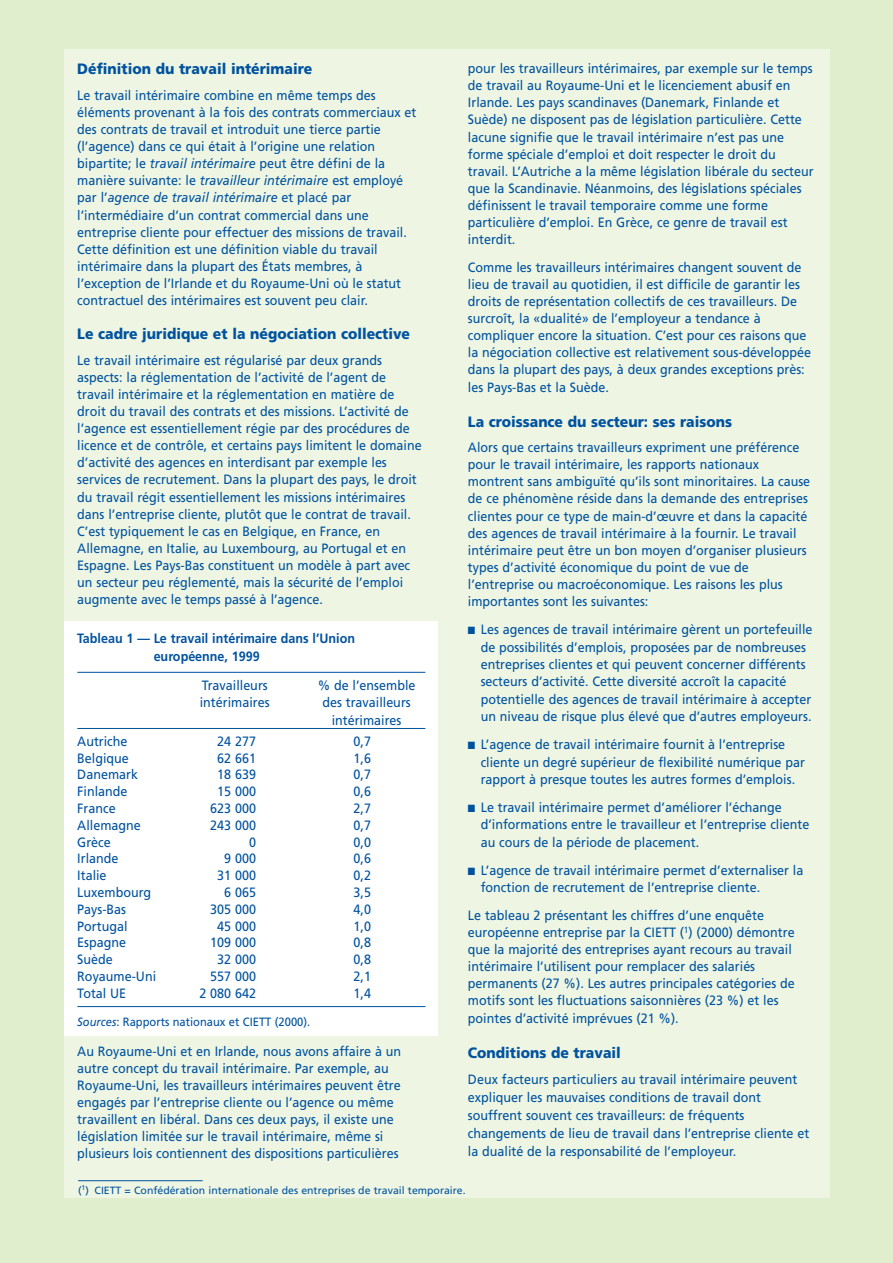
<style>
.page{position:relative;width:893px;height:1263px;background:#fff}
.page>*{position:absolute;margin:0;border:0;box-sizing:border-box;transform-origin:0 0}
.t1{font:900 15px "Frutiger";color:#00529f;scale:.93 1}
.t2{font:13.5px/17.1px "Frutiger";color:#00529f;scale:.93 1}
.t3{font:700 13.5px/18px "Frutiger";color:#00529f;scale:.93 1}
.t4{font:12px "Frutiger";color:#00529f;scale:.93 1}
.t5{font:10.5px "Frutiger";color:#00529f}
.s1{font-style:italic}
</style>
<div class="page">
<div style="left:0;top:0;width:892px;height:1263px;background:#e0eecd"></div>
<div style="left:64px;top:50px;width:765px;height:1148px;background:#eef6e3"></div>
<div style="left:64px;top:621px;width:373px;height:415px;background:#fff"></div>
<hr style="left:77px;top:672px;width:348px;height:1px;background:#00529f">
<hr style="left:77px;top:728px;width:348px;height:1px;background:#00529f">
<hr style="left:77px;top:1006px;width:348px;height:1px;background:#00529f">
<hr style="left:78px;top:1180px;width:125px;height:1px;background:#00529f">
<p class="t1" style="left:77px;top:63px;width:254px">Définition du travail intérimaire</p>
<p class="t2" style="left:77px;top:88px;width:366px">Le travail intérimaire combine en même temps des éléments provenant à la fois des contrats commerciaux et des contrats de travail et introduit une tierce partie (l’agence) dans ce qui était à l’origine une relation bipartite; le <span class="s1">travail intérimaire</span> peut être défini de la manière suivante: le <span class="s1">travailleur intérimaire</span> est employé par l’<span class="s1">agence de travail intérimaire</span> et placé par l’intermédiaire d’un contrat commercial dans une entreprise cliente pour effectuer des missions de travail.<br>Cette définition est une définition viable du travail intérimaire dans la plupart des États membres, à l’exception de l’Irlande et du Royaume-Uni où le statut contractuel des intérimaires est souvent peu clair.</p>
<p class="t1" style="left:77px;top:328px;width:359px">Le cadre juridique et la négociation collective</p>
<p class="t2" style="left:77px;top:353px;width:372px">Le travail intérimaire est régularisé par deux grands aspects: la réglementation de l’activité de l’agent de travail intérimaire et la réglementation en matière de droit du travail des contrats et des missions. L’activité de l’agence est essentiellement régie par des procédures de licence et de contrôle, et certains pays limitent le domaine d’activité des agences en interdisant par exemple les services de recrutement. Dans la plupart des pays, le droit du travail régit essentiellement les missions intérimaires dans l’entreprise cliente, plutôt que le contrat de travail.<br>C’est typiquement le cas en Belgique, en France, en Allemagne, en Italie, au Luxembourg, au Portugal et en Espagne. Les Pays-Bas constituent un modèle à part avec un secteur peu réglementé, mais la sécurité de l’emploi augmente avec le temps passé à l’agence.</p>
<p class="t3" style="left:154px;top:631px;width:218px;text-indent:-76px">Tableau 1 — Le travail intérimaire dans l’Union européenne, 1999</p>
<p class="t2" style="left:202px;top:677px;width:73px">Travailleurs</p>
<p class="t2" style="left:318px;top:677px;width:107px">% de l’ensemble</p>
<p class="t2" style="left:200px;top:695px;width:77px">intérimaires</p>
<p class="t2" style="left:322px;top:695px;width:96px;line-height:17.5px;text-align:center">des travailleurs intérimaires</p>
<p class="t2" style="left:77px;top:734px;width:55px">Autriche</p>
<p class="t2" style="left:217px;top:734px;width:43px">24 277</p>
<p class="t2" style="left:353px;top:734px;width:20px">0,7</p>
<p class="t2" style="left:77px;top:750px;width:57px">Belgique</p>
<p class="t2" style="left:217px;top:750px;width:43px">62 661</p>
<p class="t2" style="left:353px;top:750px;width:20px">1,6</p>
<p class="t2" style="left:77px;top:767px;width:67px">Danemark</p>
<p class="t2" style="left:217px;top:767px;width:43px">18 639</p>
<p class="t2" style="left:353px;top:767px;width:20px">0,7</p>
<p class="t2" style="left:77px;top:784px;width:56px">Finlande</p>
<p class="t2" style="left:217px;top:784px;width:43px">15 000</p>
<p class="t2" style="left:353px;top:784px;width:20px">0,6</p>
<p class="t2" style="left:77px;top:801px;width:43px">France</p>
<p class="t2" style="left:210px;top:801px;width:51px">623 000</p>
<p class="t2" style="left:353px;top:801px;width:20px">2,7</p>
<p class="t2" style="left:77px;top:818px;width:70px">Allemagne</p>
<p class="t2" style="left:210px;top:818px;width:51px">243 000</p>
<p class="t2" style="left:353px;top:818px;width:20px">0,7</p>
<p class="t2" style="left:77px;top:834px;width:37px">Grèce</p>
<p class="t2" style="left:249px;top:834px;width:9px">0</p>
<p class="t2" style="left:353px;top:834px;width:20px">0,0</p>
<p class="t2" style="left:77px;top:851px;width:46px">Irlande</p>
<p class="t2" style="left:224px;top:851px;width:36px">9 000</p>
<p class="t2" style="left:353px;top:851px;width:20px">0,6</p>
<p class="t2" style="left:77px;top:868px;width:33px">Italie</p>
<p class="t2" style="left:217px;top:868px;width:43px">31 000</p>
<p class="t2" style="left:353px;top:868px;width:20px">0,2</p>
<p class="t2" style="left:77px;top:885px;width:81px">Luxembourg</p>
<p class="t2" style="left:224px;top:885px;width:36px">6 065</p>
<p class="t2" style="left:353px;top:885px;width:20px">3,5</p>
<p class="t2" style="left:77px;top:902px;width:54px">Pays-Bas</p>
<p class="t2" style="left:210px;top:902px;width:51px">305 000</p>
<p class="t2" style="left:353px;top:902px;width:20px">4,0</p>
<p class="t2" style="left:77px;top:918px;width:55px">Portugal</p>
<p class="t2" style="left:217px;top:918px;width:43px">45 000</p>
<p class="t2" style="left:353px;top:918px;width:20px">1,0</p>
<p class="t2" style="left:77px;top:935px;width:54px">Espagne</p>
<p class="t2" style="left:210px;top:935px;width:51px">109 000</p>
<p class="t2" style="left:353px;top:935px;width:20px">0,8</p>
<p class="t2" style="left:77px;top:952px;width:40px">Suède</p>
<p class="t2" style="left:217px;top:952px;width:43px">32 000</p>
<p class="t2" style="left:353px;top:952px;width:20px">0,8</p>
<p class="t2" style="left:77px;top:969px;width:86px">Royaume-Uni</p>
<p class="t2" style="left:210px;top:969px;width:51px">557 000</p>
<p class="t2" style="left:353px;top:969px;width:20px">2,1</p>
<p class="t2" style="left:77px;top:986px;width:54px">Total UE</p>
<p class="t2" style="left:199px;top:986px;width:62px">2 080 642</p>
<p class="t2" style="left:353px;top:986px;width:20px">1,4</p>
<p class="t4" style="left:77px;top:1017px;width:252px"><span class="s1">Sources</span>: Rapports nationaux et CIETT (2000).</p>
<p class="t2" style="left:77px;top:1044px;width:350px">Au Royaume-Uni et en Irlande, nous avons affaire à un autre concept du travail intérimaire. Par exemple, au Royaume-Uni, les travailleurs intérimaires peuvent être engagés par l’entreprise cliente ou l’agence ou même travaillent en libéral. Dans ces deux pays, il existe une législation limitée sur le travail intérimaire, même si plusieurs lois contiennent des dispositions particulières</p>
<p class="t2" style="left:468px;top:61px;width:373px">pour les travailleurs intérimaires, par exemple sur le temps de travail au Royaume-Uni et le licenciement abusif en Irlande. Les pays scandinaves (Danemark, Finlande et Suède) ne disposent pas de législation particulière. Cette lacune signifie que le travail intérimaire n’est pas une forme spéciale d’emploi et doit respecter le droit du travail. L’Autriche a la même législation libérale du secteur que la Scandinavie. Néanmoins, des législations spéciales définissent le travail temporaire comme une forme particulière d’emploi. En Grèce, ce genre de travail est interdit.</p>
<p class="t2" style="left:468px;top:260px;width:370px">Comme les travailleurs intérimaires changent souvent de lieu de travail au quotidien, il est difficile de garantir les droits de représentation collectifs de ces travailleurs. De surcroît, la «dualité» de l’employeur a tendance à compliquer encore la situation. C’est pour ces raisons que la négociation collective est relativement sous-développée dans la plupart des pays, à deux grandes exceptions près: les Pays-Bas et la Suède.</p>
<p class="t1" style="left:468px;top:415px;width:285px">La croissance du secteur: ses raisons</p>
<p class="t2" style="left:468px;top:440px;width:369px">Alors que certains travailleurs expriment une préférence pour le travail intérimaire, les rapports nationaux montrent sans ambiguïté qu’ils sont minoritaires. La cause de ce phénomène réside dans la demande des entreprises clientes pour ce type de main-d’œuvre et dans la capacité des agences de travail intérimaire à la fournir. Le travail intérimaire peut être un bon moyen d’organiser plusieurs types d’activité économique du point de vue de l’entreprise ou macroéconomique. Les raisons les plus importantes sont les suivantes:</p>
<p class="t2" style="left:480px;top:622px;width:358px;text-indent:-13px">■ Les agences de travail intérimaire gèrent un portefeuille de possibilités d’emplois, proposées par de nombreuses entreprises clientes et qui peuvent concerner différents secteurs d’activité. Cette diversité accroît la capacité potentielle des agences de travail intérimaire à accepter un niveau de risque plus élevé que d’autres employeurs.</p>
<p class="t2" style="left:480px;top:737px;width:350px;text-indent:-13px">■ L’agence de travail intérimaire fournit à l’entreprise cliente un degré supérieur de flexibilité numérique par rapport à presque toutes les autres formes d’emplois.</p>
<p class="t2" style="left:480px;top:800px;width:355px;text-indent:-13px">■ Le travail intérimaire permet d’améliorer l’échange d’informations entre le travailleur et l’entreprise cliente au cours de la période de placement.</p>
<p class="t2" style="left:480px;top:862px;width:348px;text-indent:-13px">■ L’agence de travail intérimaire permet d’externaliser la fonction de recrutement de l’entreprise cliente.</p>
<p class="t2" style="left:468px;top:908px;width:353px">Le tableau 2 présentant les chiffres d’une enquête européenne entreprise par la CIETT (<sup>1</sup>) (2000) démontre que la majorité des entreprises ayant recours au travail intérimaire l’utilisent pour remplacer des salariés permanents (27 %). Les autres principales catégories de motifs sont les fluctuations saisonnières (23 %) et les pointes d’activité imprévues (21 %).</p>
<p class="t1" style="left:468px;top:1046px;width:166px">Conditions de travail</p>
<p class="t2" style="left:468px;top:1071px;width:368px;line-height:18px">Deux facteurs particuliers au travail intérimaire peuvent expliquer les mauvaises conditions de travail dont souffrent souvent ces travailleurs: de fréquents changements de lieu de travail dans l’entreprise cliente et la dualité de la responsabilité de l’employeur.</p>
<p class="t5" style="left:78px;top:1186px;width:389px">(<sup>1</sup>) CIETT = Confédération internationale des entreprises de travail temporaire.</p>
</div>
